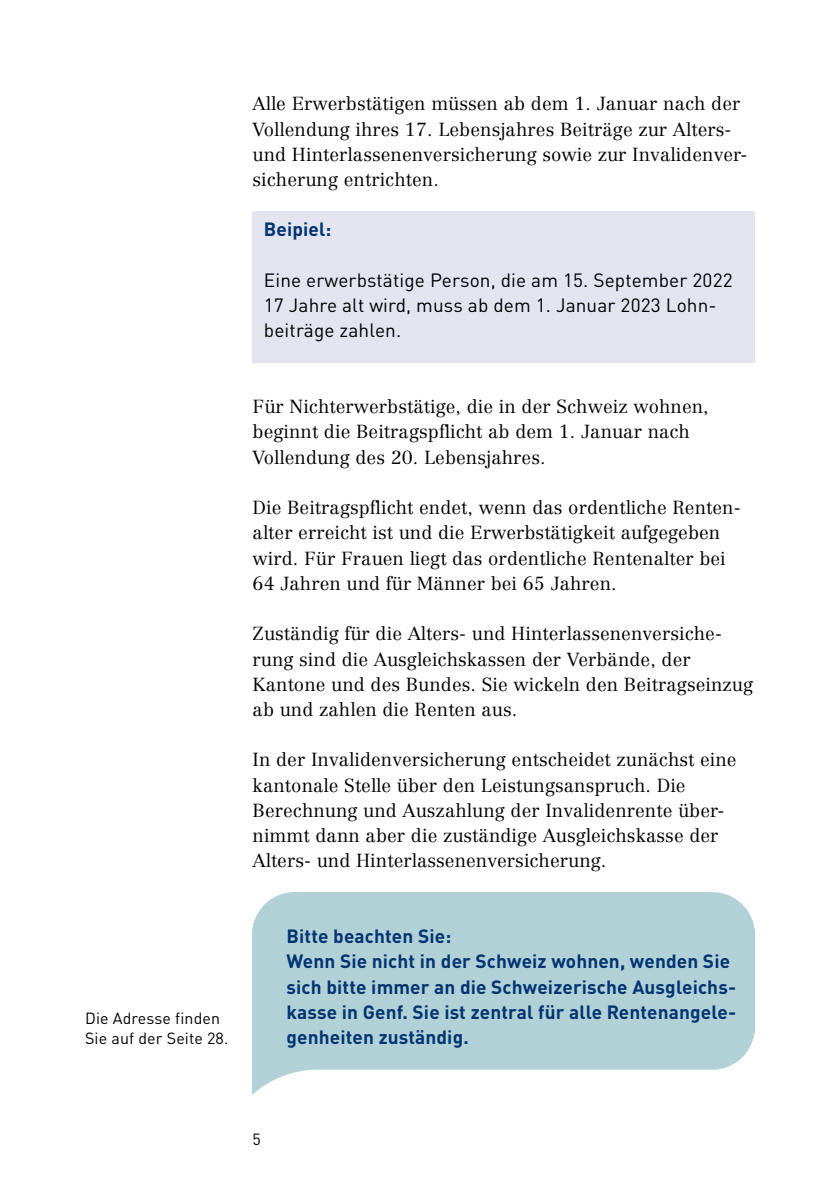
<style>
.page{position:relative;width:840px;height:1191px;background:#fff}
.page>*{position:absolute;margin:0;border:0;box-sizing:border-box;transform-origin:0 0}
.t1{font:700 19px/25.2px "DIN Pro";letter-spacing:.005em;color:#003472}
.t2{font:19px/25.2px "DIN Pro";letter-spacing:.005em;color:#000}
.t3{font:300 18.6px/25.2px "Centennial LT Pro";letter-spacing:.005em;color:#000}
.t4{font:16px/20.2px "DIN Pro";letter-spacing:.005em;color:#000}
</style>
<div class="page">
<div style="left:252px;top:211px;width:502px;height:152px;background:#e3e4f0"></div>
<p class="t4" style="left:85px;top:1006px;width:145px">Die Adresse finden<br>Sie auf der Seite 28.</p>
<p class="t3" style="left:252px;top:91px;width:496px">Alle Erwerbstätigen müssen ab dem 1. Januar nach der Vollendung ihres 17. Lebensjahres Beiträge zur Alters&shy;und Hinterlassenenversicherung sowie zur Invalidenver&shy;sicherung entrichten.</p>
<h3 class="t1" style="left:264px;top:215px;width:69px">Beipiel:</h3>
<p class="t2" style="left:264px;top:266px;width:470px">Eine erwerbstätige Person, die am 15. September 2022<br>17 Jahre alt wird, muss ab dem 1. Januar 2023 Lohn&shy;beiträge zahlen.</p>
<p class="t3" style="left:252px;top:394px;width:457px">Für Nichterwerbstätige, die in der Schweiz wohnen, beginnt die Beitragspflicht ab dem 1. Januar nach<br>Vollendung des 20. Lebensjahres.</p>
<p class="t3" style="left:252px;top:495px;width:489px">Die Beitragspflicht endet, wenn das ordentliche Renten&shy;alter erreicht ist und die Erwerbstätigkeit aufgegeben wird. Für Frauen liegt das ordentliche Rentenalter bei 64 Jahren und für Männer bei 65 Jahren.</p>
<p class="t3" style="left:252px;top:621px;width:501px">Zuständig für die Alters- und Hinterlassenenversiche&shy;rung sind die Ausgleichskassen der Verbände, der Kantone und des Bundes. Sie wickeln den Beitragseinzug ab und zahlen die Renten aus.</p>
<p class="t3" style="left:252px;top:747px;width:485px">In der Invalidenversicherung entscheidet zunächst eine kantonale Stelle über den Leistungsanspruch. Die Berechnung und Auszahlung der Invalidenrente über&shy;nimmt dann aber die zuständige Ausgleichskasse der Alters- und Hinterlassenenversicherung.</p>
<h3 class="t1" style="left:286px;top:921px;width:166px">Bitte beachten Sie:</h3>
<p class="t1" style="left:286px;top:946px;width:451px">Wenn Sie nicht in der Schweiz wohnen, wenden Sie sich bitte immer an die Schweizerische Ausgleichs&shy;kasse in Genf. Sie ist zentral für alle Rentenangele&shy;genheiten zuständig.</p>
<p class="t4" style="left:252px;top:1127px;width:10px">5</p>
</div>
